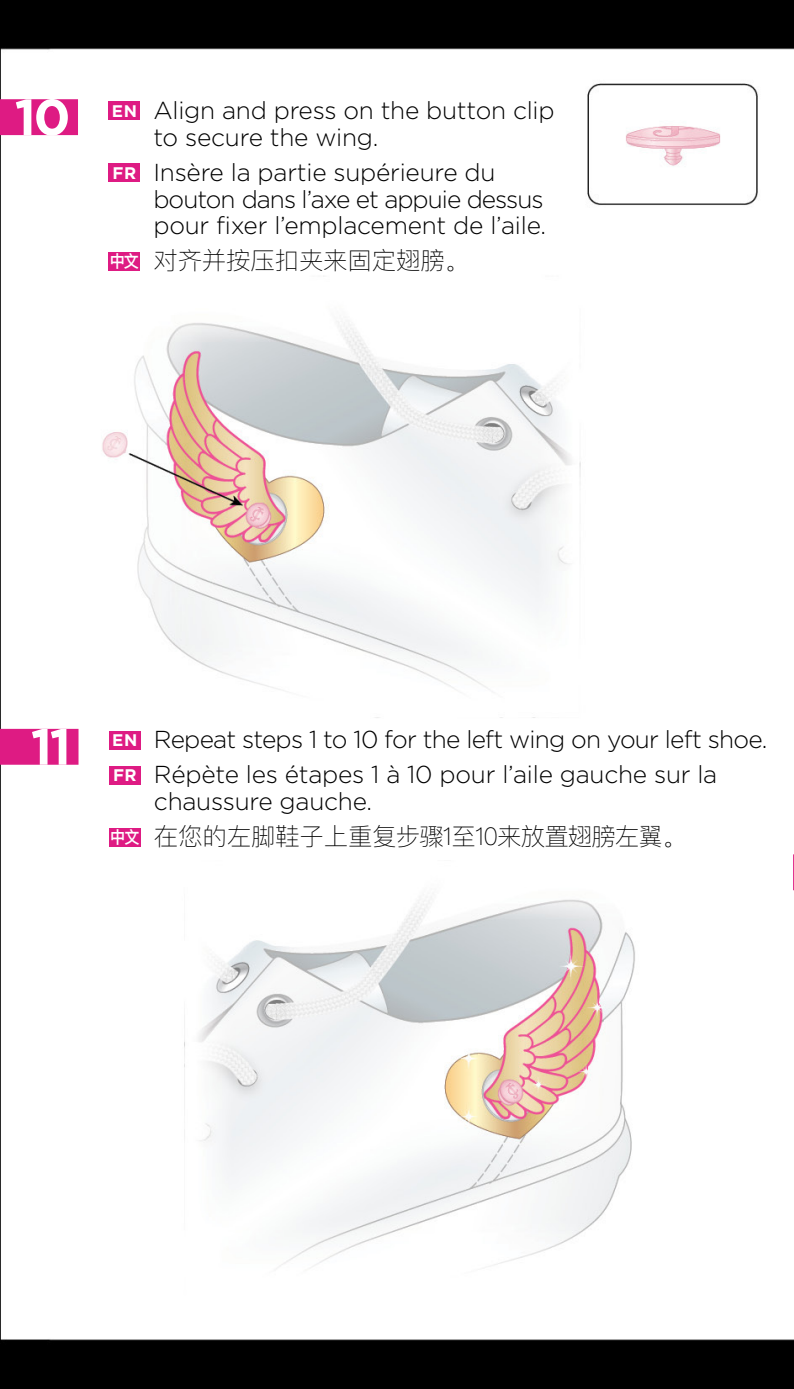
<style>
.page{position:relative;width:794px;height:1389px;background:#fff}
.page>*{position:absolute;margin:0;border:0;box-sizing:border-box;transform-origin:0 0}
.t1{font:700 50.75px "Gotham";color:#fff}
.t2{font:300 24.5px/26.9px "Gotham";letter-spacing:-.01em;color:#000}
.t3{font:300 24.5px/35px "Gotham";letter-spacing:-.03em;color:#000}
.t4{font:100 24.5px "Ping Fang SC";letter-spacing:-.04em;color:#000}
.t5{font:100 24.5px "Ping Fang SC";letter-spacing:-.01em;color:#000}
.t6{font:700 16.8px/35px "Gotham";letter-spacing:.035em;color:#fff}
.t7{font:600 16.8px "Ping Fang SC";color:#fff;scale:.9 1}
</style>
<div class="page">
<img style="left:0;top:0;width:794px;height:1389px">
<div style="left:109px;top:102px;width:31px;height:18px;background:#de1b83"></div>
<div style="left:109px;top:163px;width:31px;height:19px;background:#de1b83"></div>
<div style="left:109px;top:252px;width:31px;height:18px;background:#de1b83"></div>
<div style="left:0;top:99px;width:78px;height:36px;background:#de1b83"></div>
<div style="left:109px;top:731px;width:31px;height:18px;background:#de1b83"></div>
<div style="left:109px;top:766px;width:31px;height:18px;background:#de1b83"></div>
<div style="left:109px;top:828px;width:31px;height:18px;background:#de1b83"></div>
<div style="left:0;top:729px;width:78px;height:36px;background:#de1b83"></div>
<hr style="left:793px;top:854px;width:1px;height:36px;background:#de1b83">
<h1 class="t1" style="left:15px;top:88px;width:57px">10</h1>
<p class="t6" style="left:112px;top:93px;width:27px">EN</p>
<p class="t6" style="left:112px;top:155px;width:25px">FR</p>
<p class="t7" style="left:110px;top:251px;width:34px">中文</p>
<p class="t2" style="left:153px;top:96px;width:403px">Align and press on the button clip to secure the wing.</p>
<p class="t2" style="left:153px;top:158px;width:394px">Insère la partie supérieure du bouton dans l’axe et appuie dessus pour fixer l’emplacement de l’aile.</p>
<p class="t5" style="left:153px;top:246px;width:317px">对齐并按压扣夹来固定翅膀。</p>
<h1 class="t1" style="left:31px;top:717px;width:42px">11</h1>
<p class="t6" style="left:112px;top:723px;width:27px">EN<br>FR</p>
<p class="t7" style="left:110px;top:827px;width:34px">中文</p>
<p class="t3" style="left:154px;top:722px;width:615px">Repeat steps 1 to 10 for the left wing on your left shoe.<br>Répète les étapes 1 à 10 pour l’aile gauche sur la</p>
<p class="t2" style="left:154px;top:788px;width:220px">chaussure gauche.</p>
<p class="t4" style="left:154px;top:821px;width:534px">在您的左脚鞋子上重复步骤1至10来放置翅膀左翼。</p>
</div>
